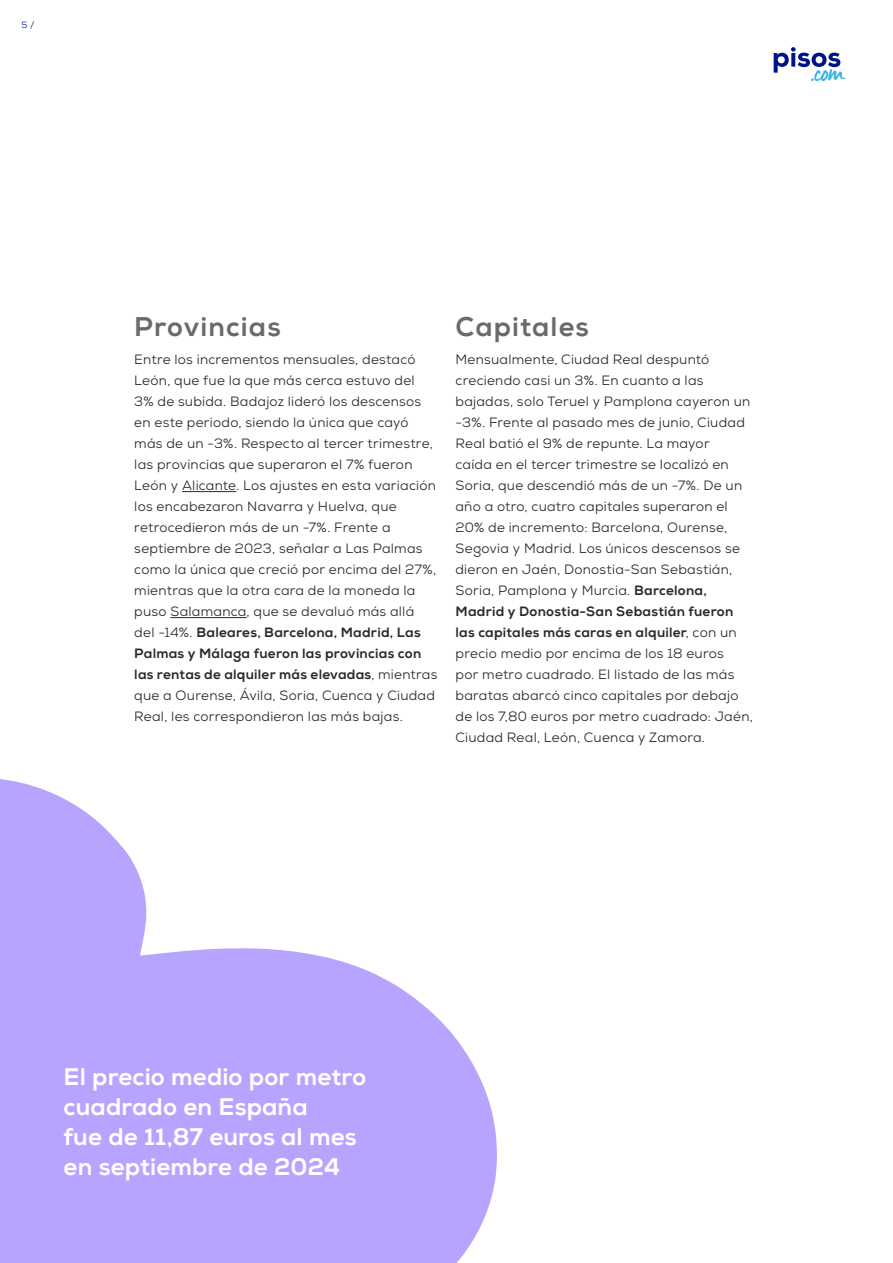
<style>
.page{position:relative;width:893px;height:1263px;background:#fff}
.page>*{position:absolute;margin:0;border:0;box-sizing:border-box;transform-origin:0 0}
.t1{font:800 27px "Nexa";letter-spacing:.04em;color:#6a6a6a}
.t2{font:800 24px/30px "Nexa";letter-spacing:.005em;color:#fff}
.t3{font:13.5px/21px "Nexa";letter-spacing:.02em;color:#2a2a2a}
.t4{font:9px "Nexa";color:#001489}
.s1{font-weight:800}
</style>
<div class="page">
<svg style="left:774px;top:47px;width:71px;height:34px"></svg>
<hr style="left:182px;top:491px;width:54px;height:1px;background:#2a2a2a">
<hr style="left:170px;top:617px;width:77px;height:1px;background:#2a2a2a">
<svg style="left:0;top:779px;width:497px;height:484px;fill:#b7a4fe"></svg>
<p class="t4" style="left:22px;top:19px;width:15px">5 /</p>
<p class="t1" style="left:134px;top:310px;width:148px">Provincias</p>
<p class="t3" style="left:134px;top:349px;width:305px">Entre los incrementos mensuales, destacó León, que fue la que más cerca estuvo del 3% de subida. Badajoz lideró los descensos en este periodo, siendo la única que cayó más de un -3%. Respecto al tercer trimestre, las provincias que superaron el 7% fueron León y Alicante. Los ajustes en esta variación los encabezaron Navarra y Huelva, que retrocedieron más de un -7%. Frente a septiembre de 2023, señalar a Las Palmas como la única que creció por encima del 27%, mientras que la otra cara de la moneda la puso Salamanca, que se devaluó más allá del -14%. <span class="s1">Baleares, Barcelona, Madrid, Las Palmas y Málaga fueron las provincias con las rentas de alquiler más elevadas</span>, mientras que a Ourense, Ávila, Soria, Cuenca y Ciudad Real, les correspondieron las más bajas.</p>
<p class="t1" style="left:455px;top:310px;width:135px">Capitales</p>
<p class="t3" style="left:455px;top:349px;width:299px">Mensualmente, Ciudad Real despuntó creciendo casi un 3%. En cuanto a las bajadas, solo Teruel y Pamplona cayeron un -3%. Frente al pasado mes de junio, Ciudad Real batió el 9% de repunte. La mayor<br>caída en el tercer trimestre se localizó en Soria, que descendió más de un -7%. De un año a otro, cuatro capitales superaron el 20% de incremento: Barcelona, Ourense, Segovia y Madrid. Los únicos descensos se dieron en Jaén, Donostia-San Sebastián, Soria, Pamplona y Murcia. <span class="s1">Barcelona, Madrid y Donostia-San Sebastián fueron las capitales más caras en alquiler</span>, con un precio medio por encima de los 18 euros<br>por metro cuadrado. El listado de las más baratas abarcó cinco capitales por debajo de los 7,80 euros por metro cuadrado: Jaén, Ciudad Real, León, Cuenca y Zamora.</p>
<p class="t2" style="left:64px;top:1062px;width:304px">El precio medio por metro cuadrado en España<br>fue de 11,87 euros al mes en septiembre de 2024</p>
</div>
